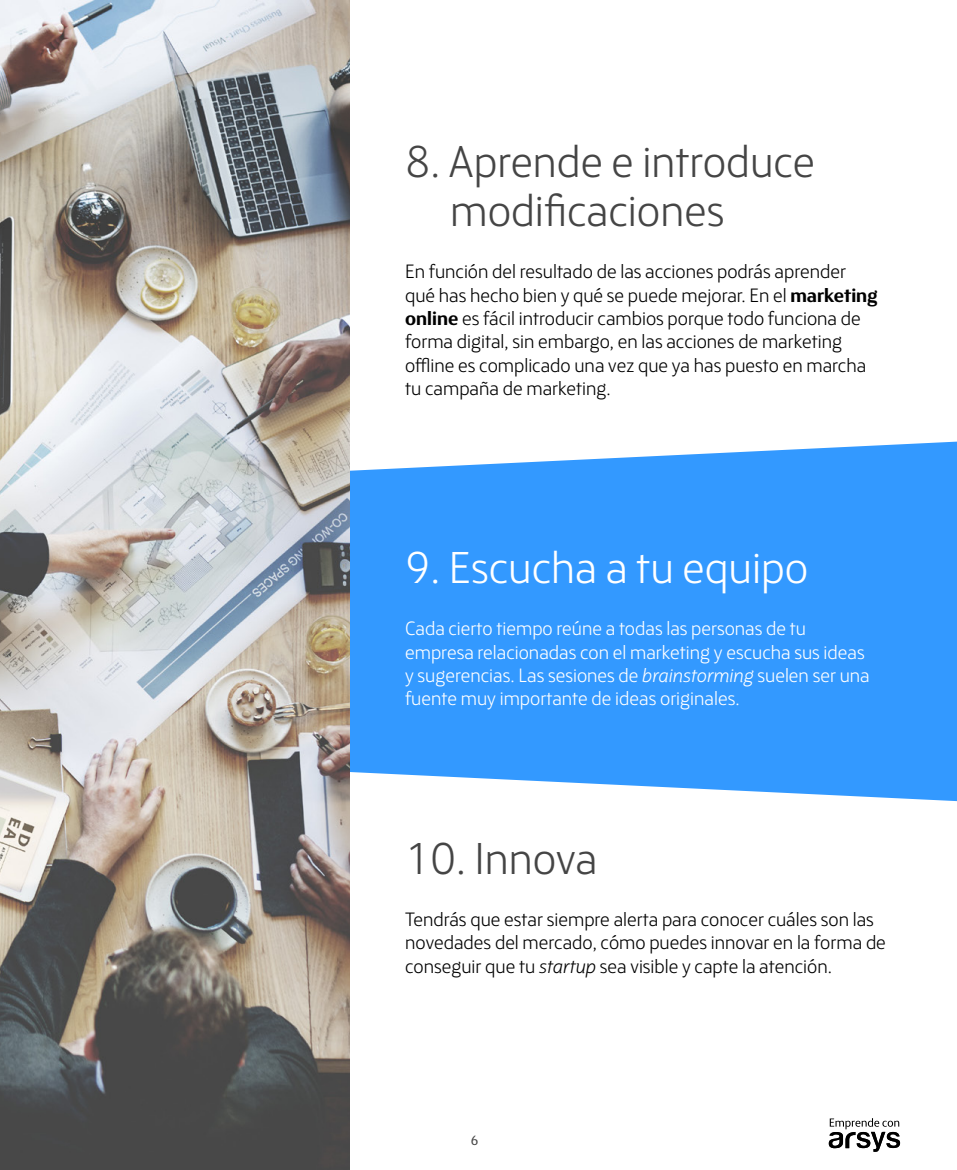
<style>
.page{position:relative;width:957px;height:1170px;background:#fff}
.page>*{position:absolute;margin:0;border:0;box-sizing:border-box;transform-origin:0 0}
.t1{font:300 45px/49.5px "FS Blake";color:#454545}
.t2{font:300 45px "FS Blake";color:#fff}
.t3{font:300 19.5px/23.4px "FS Blake";color:#000}
.t4{font:300 19.5px/23.4px "FS Blake";color:#fff}
.t5{font:13.5px "FS Blake";color:#454545}
.s1{font-weight:700}
.s2{font-style:italic}
</style>
<div class="page">
<svg style="left:349px;top:441px;width:608px;height:360px;background:#44a1fe"></svg>
<img style="left:0;top:0;width:349px;height:1169px">
<svg style="left:828px;top:1118px;width:72px;height:33px"></svg>
<h1 class="t1" style="left:450px;top:134px;width:366px;text-indent:-45px">8. Aprende e introduce modificaciones</h1>
<p class="t3" style="left:405px;top:259px;width:474px">En función del resultado de las acciones podrás aprender qué has hecho bien y qué se puede mejorar. En el <span class="s1">marketing online</span> es fácil introducir cambios porque todo funciona de forma digital, sin embargo, en las acciones de marketing offline es complicado una vez que ya has puesto en marcha tu campaña de marketing.</p>
<h1 class="t2" style="left:405px;top:537px;width:405px">9. Escucha a tu equipo</h1>
<p class="t4" style="left:405px;top:615px;width:466px">Cada cierto tiempo reúne a todas las personas de tu empresa relacionadas con el marketing y escucha sus ideas y sugerencias. Las sesiones de <span class="s2">brainstorming</span> suelen ser una fuente muy importante de ideas originales.</p>
<h1 class="t1" style="left:405px;top:831px;width:194px">10. Innova</h1>
<p class="t3" style="left:405px;top:906px;width:482px">Tendrás que estar siempre alerta para conocer cuáles son las novedades del mercado, cómo puedes innovar en la forma de conseguir que tu <span class="s2">startup</span> sea visible y capte la atención.</p>
<p class="t5" style="left:471px;top:1130px;width:9px">6</p>
</div>
